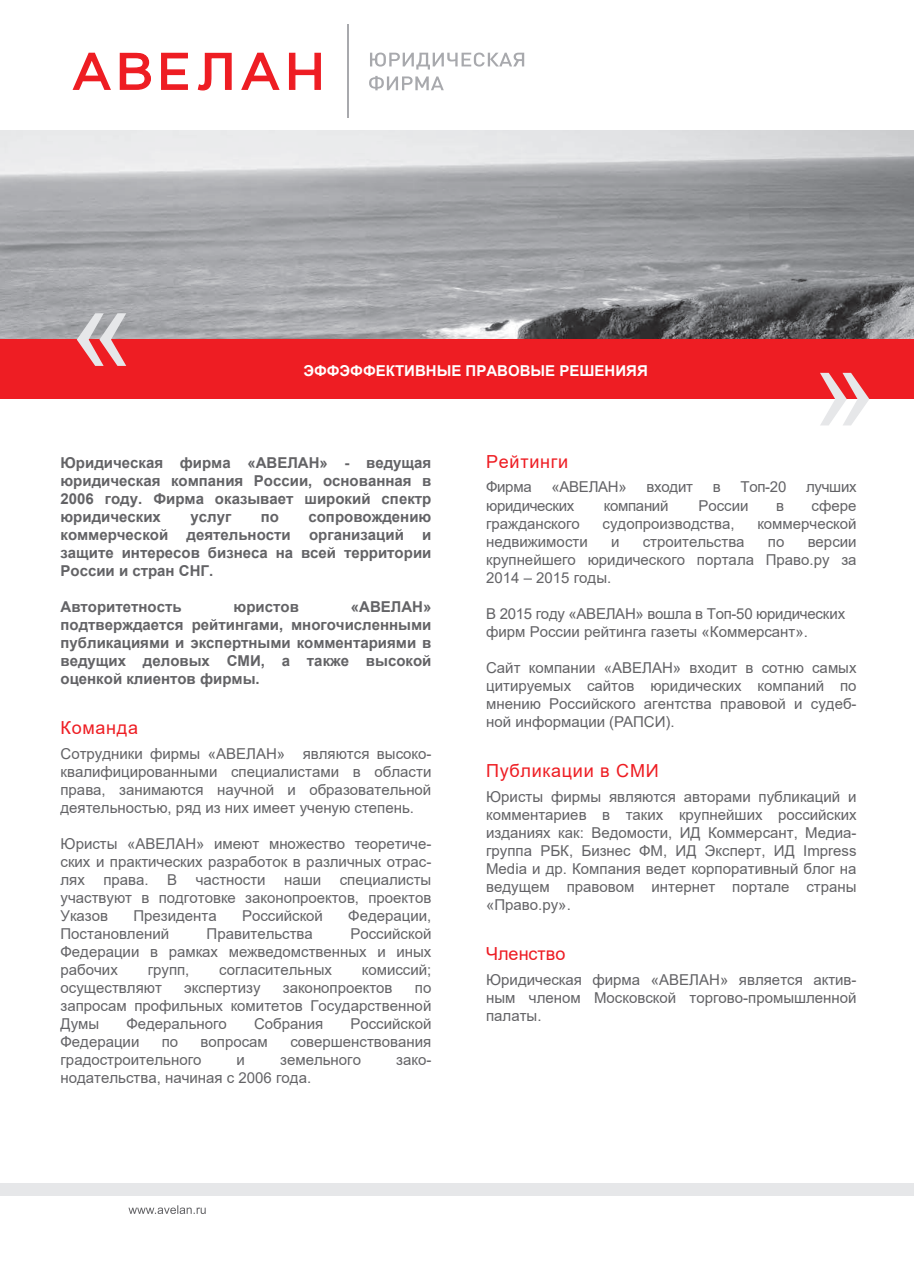
<style>
.page{position:relative;width:915px;height:1285px;background:#fff}
.page>*{position:absolute;margin:0;border:0;box-sizing:border-box;transform-origin:0 0}
.t1{font:18px "Arial";letter-spacing:.04em;color:#ee1d23}
.t2{font:18px "Arial";color:#ed1b23}
.t3{font:15px/18px "Arial";color:#636366;text-align:justify}
.t4{font:700 15px/18px "Arial";color:#636366;text-align:justify}
.t5{font:15px/18px "Arial";color:#636366;text-align:justify}
.t6{font:700 15px "Arial";color:#fff}
.t7{font:15px "Arial";letter-spacing:-.02em;color:#636366}
</style>
<div class="page">
<svg style="left:128px;top:1205px;width:78px;height:8px"></svg>
<div style="left:0;top:1182px;width:913px;height:13px;background:#e6e7e9"></div>
<img style="left:0;top:130px;width:913px;height:209px">
<hr style="left:913px;top:339px;width:1px;height:60px;background:#ee1d23">
<div style="left:0;top:339px;width:913px;height:60px;background:#ee1d23"></div>
<svg style="left:77px;top:313px;width:49px;height:53px"></svg>
<svg style="left:820px;top:373px;width:49px;height:52px"></svg>
<hr style="left:347px;top:25px;width:1px;height:93px;background:#a8a9ad">
<svg style="left:119px;top:52px;width:32px;height:38px"></svg>
<svg style="left:369px;top:53px;width:155px;height:37px"></svg>
<svg style="left:72px;top:53px;width:39px;height:37px"></svg>
<svg style="left:161px;top:53px;width:27px;height:37px"></svg>
<svg style="left:241px;top:53px;width:38px;height:37px"></svg>
<svg style="left:288px;top:52px;width:33px;height:38px"></svg>
<svg style="left:197px;top:52px;width:35px;height:39px"></svg>
<p class="t6" style="left:303px;top:360px;width:346px">ЭФФЭФФЕКТИВНЫЕ ПРАВОВЫЕ РЕШЕНИЯЯ</p>
<p class="t4" style="left:60px;top:454px;width:372px">Юридическая фирма «АВЕЛАН» - ведущая юридическая компания России, основанная в 2006 году. Фирма оказывает широкий спектр юридических</p>
<p class="t4" style="left:60px;top:508px;width:372px;text-indent:248px">сопровождению коммерческой деятельности организаций и защите интересов бизнеса на всей территории России и стран СНГ.</p>
<p class="t4" style="left:60px;top:598px;width:123px">Авторитетность</p>
<p class="t4" style="left:233px;top:598px;width:67px">юристов</p>
<p class="t4" style="left:190px;top:508px;width:42px">услуг</p>
<p class="t4" style="left:261px;top:508px;width:20px">по</p>
<p class="t4" style="left:60px;top:598px;width:372px;text-indent:290px">«АВЕЛАН» подтверждается рейтингами, многочисленными публикациями и экспертными комментариями в ведущих деловых СМИ, а также высокой оценкой клиентов фирмы.</p>
<p class="t1" style="left:60px;top:715px;width:79px">Команда</p>
<p class="t3" style="left:60px;top:744px;width:372px">Сотрудники фирмы «АВЕЛАН» являются высоко&shy;квалифицированными специалистами в области права, занимаются научной и образовательной деятельностью, ряд из них имеет ученую степень.</p>
<p class="t3" style="left:60px;top:834px;width:372px">Юристы «АВЕЛАН» имеют множество теоретиче&shy;ских и практических разработок в различных отрас&shy;лях права. В частности наши специалисты участвуют в подготовке законопроектов, проектов Указов</p>
<p class="t3" style="left:133px;top:906px;width:85px">Президента</p>
<p class="t3" style="left:242px;top:906px;width:82px">Российской</p>
<p class="t3" style="left:348px;top:906px;width:85px">Федерации,</p>
<p class="t3" style="left:60px;top:924px;width:110px">Постановлений</p>
<p class="t3" style="left:206px;top:924px;width:108px">Правительства</p>
<p class="t3" style="left:60px;top:924px;width:372px;text-indent:290px">Российской Федерации в рамках межведомственных и иных рабочих</p>
<p class="t3" style="left:148px;top:960px;width:43px">групп,</p>
<p class="t3" style="left:219px;top:960px;width:114px">согласительных</p>
<p class="t3" style="left:361px;top:960px;width:71px">комиссий;</p>
<p class="t3" style="left:60px;top:978px;width:103px">осуществляют</p>
<p class="t3" style="left:184px;top:978px;width:78px">экспертизу</p>
<p class="t3" style="left:283px;top:978px;width:111px">законопроектов</p>
<p class="t3" style="left:60px;top:978px;width:372px;text-indent:354px">по запросам профильных комитетов Государственной Думы</p>
<p class="t3" style="left:126px;top:1014px;width:102px">Федерального</p>
<p class="t3" style="left:254px;top:1014px;width:71px">Собрания</p>
<p class="t3" style="left:350px;top:1014px;width:82px">Российской</p>
<p class="t3" style="left:60px;top:1032px;width:80px">Федерации</p>
<p class="t3" style="left:162px;top:1032px;width:18px">по</p>
<p class="t3" style="left:200px;top:1032px;width:69px">вопросам</p>
<p class="t3" style="left:290px;top:1032px;width:142px">совершенствования</p>
<p class="t3" style="left:60px;top:1050px;width:142px">градостроительного</p>
<p class="t3" style="left:236px;top:1050px;width:10px">и</p>
<p class="t3" style="left:280px;top:1050px;width:82px">земельного</p>
<p class="t3" style="left:396px;top:1050px;width:37px">зако-</p>
<p class="t3" style="left:60px;top:1068px;width:252px">нодательства, начиная с 2006 года.</p>
<p class="t1" style="left:486px;top:449px;width:83px">Рейтинги</p>
<p class="t3" style="left:486px;top:478px;width:47px">Фирма</p>
<p class="t3" style="left:551px;top:478px;width:77px">«АВЕЛАН»</p>
<p class="t3" style="left:646px;top:478px;width:48px">входит</p>
<p class="t3" style="left:712px;top:478px;width:9px">в</p>
<p class="t3" style="left:740px;top:478px;width:47px">Топ-20</p>
<p class="t3" style="left:805px;top:478px;width:52px">лучших</p>
<p class="t7" style="left:486px;top:495px;width:90px">юридических</p>
<p class="t7" style="left:603px;top:495px;width:66px">компаний</p>
<p class="t3" style="left:698px;top:496px;width:52px">России</p>
<p class="t3" style="left:775px;top:496px;width:9px">в</p>
<p class="t3" style="left:811px;top:496px;width:46px">сфере</p>
<p class="t3" style="left:486px;top:514px;width:95px">гражданского</p>
<p class="t3" style="left:602px;top:514px;width:134px">судопроизводства,</p>
<p class="t3" style="left:757px;top:514px;width:101px">коммерческой</p>
<p class="t3" style="left:486px;top:532px;width:103px">недвижимости</p>
<p class="t3" style="left:610px;top:532px;width:10px">и</p>
<p class="t3" style="left:642px;top:532px;width:103px">строительства</p>
<p class="t3" style="left:767px;top:532px;width:18px">по</p>
<p class="t3" style="left:486px;top:532px;width:372px;text-indent:321px">версии крупнейшего юридического портала Право.ру за 2014 – 2015 годы.</p>
<p class="t3" style="left:486px;top:604px;width:360px">В 2015 году «АВЕЛАН» вошла в Топ-50 юридических фирм России рейтинга газеты «Коммерсант».</p>
<p class="t3" style="left:486px;top:658px;width:372px">Сайт компании «АВЕЛАН» входит в сотню самых цитируемых сайтов юридических компаний по мнению Российского агентства правовой и судеб&shy;ной информации (РАПСИ).</p>
<p class="t1" style="left:486px;top:758px;width:174px">Публикации в СМИ</p>
<p class="t3" style="left:486px;top:787px;width:372px">Юристы фирмы являются авторами публикаций и комментариев в таких крупнейших российских изданиях как: Ведомости, ИД Коммерсант, Медиа&shy;группа PБК, Бизнес ФМ, ИД Эксперт, ИД Impress Media и др. Компания ведет корпоративный блог на ведущем правовом интернет портале страны «Право.ру».</p>
<p class="t2" style="left:486px;top:941px;width:81px">Членство</p>
<p class="t5" style="left:486px;top:970px;width:372px">Юридическая фирма «АВЕЛАН» является актив&shy;ным членом Московской торгово-промышленной палаты.</p>
</div>
